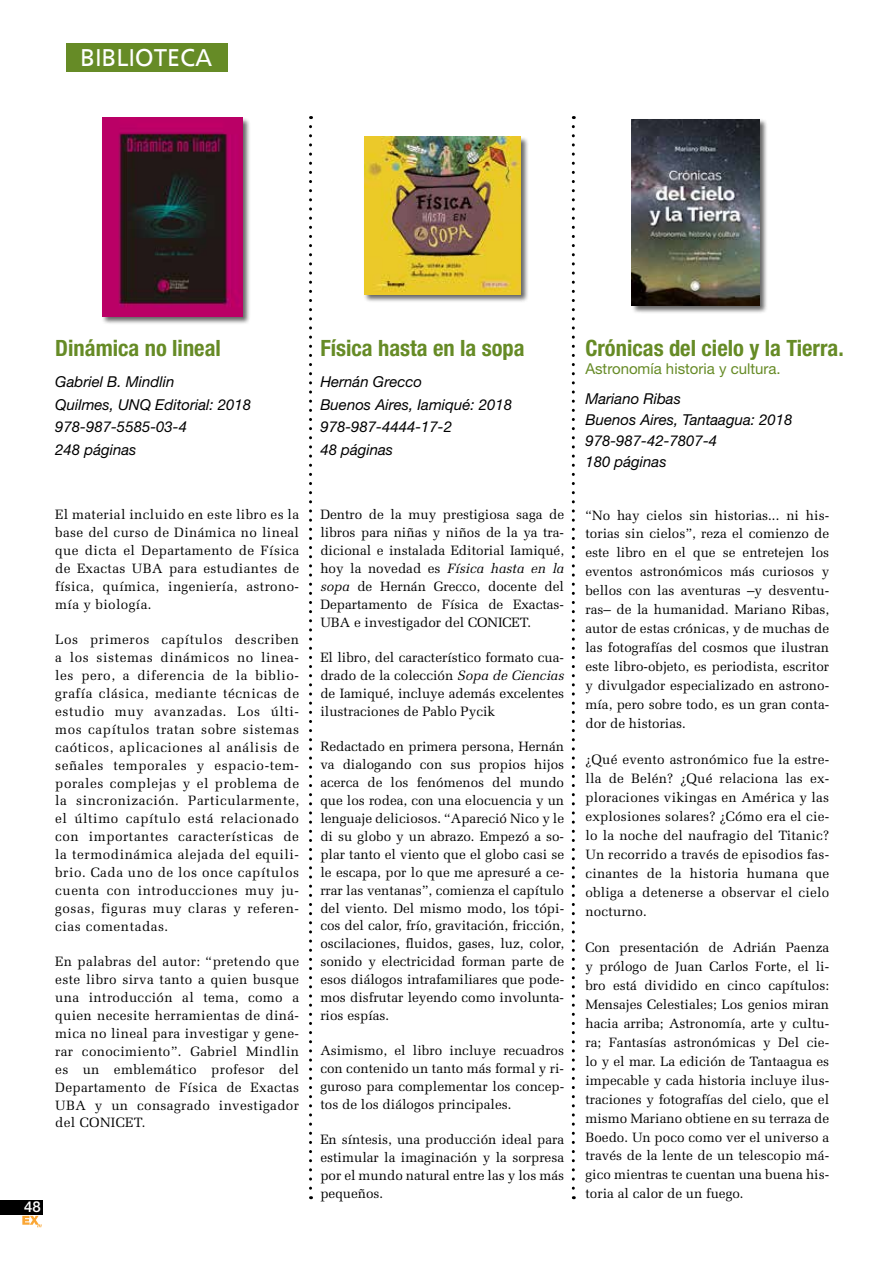
<style>
.page{position:relative;width:893px;height:1263px;background:#fff}
.page>*{position:absolute;margin:0;border:0;box-sizing:border-box;transform-origin:0 0}
.t1{font:24px "Frutiger Linotype";color:#fff}
.t2{font:700 condensed 22.5px "Helvetica Neue";color:#668b26}
.t3{font:italic 15px/22.5px "Helvetica Neue";color:#000}
.t4{font:15px "Helvetica Neue";color:#668b26}
.t5{font:500 15px "Helvetica Neue";color:#fff}
.t6{font:13.5px/17.9px "Melior LT Std";color:#000;text-align:justify}
.s1{font-style:italic}
</style>
<div class="page">
<div style="left:0;top:1200px;width:43px;height:14px;background:#000"></div>
<svg style="left:22px;top:1216px;width:20px;height:11px"></svg>
<div style="left:66px;top:43px;width:161px;height:28px;background:#668b26"></div>
<svg style="left:309px;top:127px;width:3px;height:1072px"></svg>
<svg style="left:572px;top:127px;width:3px;height:1072px"></svg>
<div style="left:102px;top:117px;width:149px;height:208px;background:#000;opacity:.6"></div>
<img style="left:102px;top:118px;width:140px;height:198px">
<div style="left:364px;top:136px;width:165px;height:167px;background:#000;opacity:.6"></div>
<img style="left:364px;top:136px;width:156px;height:158px">
<div style="left:631px;top:119px;width:137px;height:195px;background:#000;opacity:.6"></div>
<img style="left:631px;top:119px;width:128px;height:187px">
<h1 class="t1" style="left:80px;top:44px;width:134px">B IB LIOTECA</h1>
<h2 class="t2" style="left:55px;top:334px;width:167px">Dinámica no lineal</h2>
<p class="t3" style="left:55px;top:370px;width:197px">Gabriel B. Mindlin<br>Quilmes, UNQ Editorial: 2018<br>978-987-5585-03-4<br>248 páginas</p>
<p class="t6" style="left:55px;top:506px;width:245px">El material incluido en este libro es la base del curso de Dinámica no lineal que dicta el Departamento de Física de Exactas UBA para estudiantes de física, química, ingeniería, astrono&shy;mía y biología.</p>
<p class="t6" style="left:55px;top:631px;width:245px">Los primeros capítulos describen a los sistemas dinámicos no linea&shy;les pero, a diferencia de la biblio&shy;grafía clásica, mediante técnicas de estudio muy avanzadas. Los últi&shy;mos capítulos tratan sobre sistemas caóticos, aplicaciones al análisis de señales temporales y espacio-tem&shy;porales complejas y el problema de la sincronización. Particularmente, el último capítulo está relacionado con importantes características de la termodinámica alejada del equili&shy;brio. Cada uno de los once capítulos cuenta con introducciones muy ju&shy;gosas, figuras muy claras y referen&shy;cias comentadas.</p>
<p class="t6" style="left:55px;top:953px;width:245px">En palabras del autor: “pretendo que este libro sirva tanto a quien busque una introducción al tema, como a quien necesite herramientas de diná&shy;mica no lineal para investigar y gene&shy;rar conocimiento”. Gabriel Mindlin es un emblemático profesor del Departamento de Física de Exactas UBA y un consagrado investigador del CONICET.</p>
<p class="t5" style="left:24px;top:1198px;width:18px">48</p>
<h2 class="t2" style="left:320px;top:334px;width:206px">Física hasta en la sopa</h2>
<p class="t3" style="left:320px;top:370px;width:193px">Hernán Grecco<br>Buenos Aires, Iamiqué: 2018<br>978-987-4444-17-2<br>48 páginas</p>
<p class="t6" style="left:320px;top:506px;width:245px">Dentro de la muy prestigiosa saga de libros para niñas y niños de la ya tra&shy;dicional e instalada Editorial Iamiqué, hoy la novedad es <span class="s1">Física hasta en la sopa</span> de Hernán Grecco, docente del Departamento de Física de Exactas-UBA e investigador del CONICET.</p>
<p class="t6" style="left:320px;top:649px;width:245px">El libro, del característico formato cua&shy;drado de la colección <span class="s1">Sopa de Ciencias </span>de Iamiqué, incluye además excelentes ilustraciones de Pablo Pycik</p>
<p class="t6" style="left:320px;top:738px;width:245px">Redactado en primera persona, Hernán va dialogando con sus propios hijos acerca de los fenómenos del mundo que los rodea, con una elocuencia y un lenguaje deliciosos. “Apareció Nico y le di su globo y un abrazo. Empezó a so&shy;plar tanto el viento que el globo casi se le escapa, por lo que me apresuré a ce&shy;rrar las ventanas”, comienza el capítulo del viento. Del mismo modo, los tópi&shy;cos del calor, frío, gravitación, fricción, oscilaciones, fluidos, gases, luz, color, sonido y electricidad forman parte de esos diálogos intrafamiliares que pode&shy;mos disfrutar leyendo como involunta&shy;rios espías.</p>
<p class="t6" style="left:320px;top:1042px;width:245px">Asimismo, el libro incluye recuadros con contenido un tanto más formal y ri&shy;guroso para complementar los concep&shy;tos de los diálogos principales.</p>
<p class="t6" style="left:320px;top:1131px;width:245px">En síntesis, una producción ideal para estimular la imaginación y la sorpresa por el mundo natural entre las y los más pequeños.</p>
<h2 class="t2" style="left:585px;top:334px;width:260px">Crónicas del cielo y la Tierra.</h2>
<p class="t4" style="left:585px;top:360px;width:197px">Astronomía historia y cultura.</p>
<p class="t3" style="left:585px;top:388px;width:209px;line-height:21px">Mariano Ribas<br>Buenos Aires, Tantaagua: 2018<br>978-987-42-7807-4<br>180 páginas</p>
<p class="t6" style="left:585px;top:505px;width:245px;line-height:18.9px">“No hay cielos sin historias... ni his&shy;torias sin cielos”, reza el comienzo de este libro en el que se entretejen los eventos astronómicos más curiosos y bellos con las aventuras –y desventu&shy;ras– de la humanidad. Mariano Ribas, autor de estas crónicas, y de muchas de las fotografías del cosmos que ilustran este libro-objeto, es periodista, escritor y divulgador especializado en astrono&shy;mía, pero sobre todo, es un gran conta&shy;dor de historias.</p>
<p class="t6" style="left:585px;top:750px;width:245px;line-height:18.9px">¿Qué evento astronómico fue la estre&shy;lla de Belén? ¿Qué relaciona las ex&shy;ploraciones vikingas en América y las explosiones solares? ¿Cómo era el cie&shy;lo la noche del naufragio del Titanic?<br>Un recorrido a través de episodios fas&shy;cinantes de la historia humana que obliga a detenerse a observar el cielo nocturno.</p>
<p class="t6" style="left:585px;top:938px;width:245px;line-height:18.9px">Con presentación de Adrián Paenza y prólogo de Juan Carlos Forte, el li&shy;bro está dividido en cinco capítulos:<br>Mensajes Celestiales; Los genios miran hacia arriba; Astronomía, arte y cultu&shy;ra; Fantasías astronómicas y Del cie&shy;lo y el mar. La edición de Tantaagua es impecable y cada historia incluye ilus&shy;traciones y fotografías del cielo, que el mismo Mariano obtiene en su terraza de Boedo. Un poco como ver el universo a través de la lente de un telescopio má&shy;gico mientras te cuentan una buena his&shy;toria al calor de un fuego.</p>
</div>
